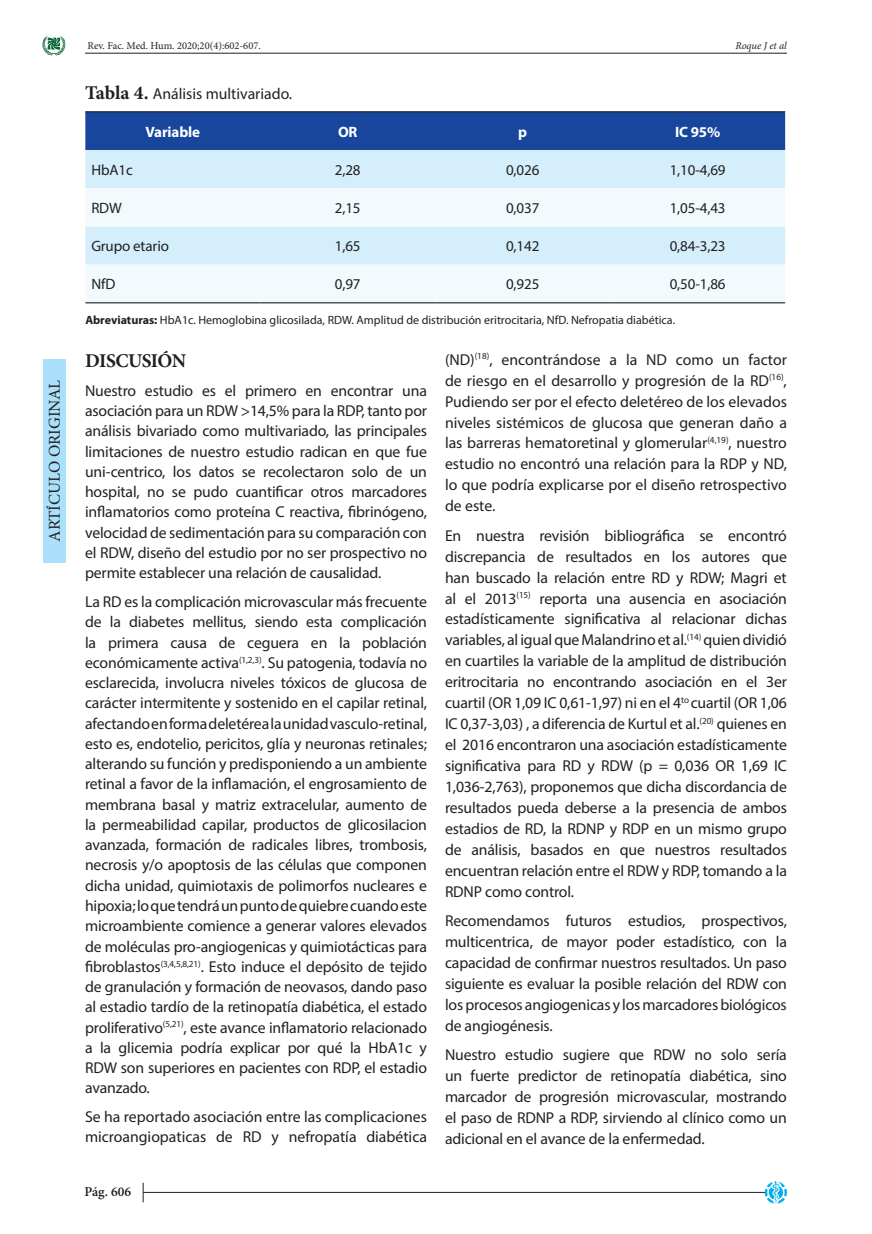
<style>
.page{position:relative;width:872px;height:1234px;background:#fff}
.page>*{position:absolute;margin:0;border:0;box-sizing:border-box;transform-origin:0 0}
.PARRAFO_OK{font:700 19.5px "Minion Pro";letter-spacing:-.03em;color:#231f20}
.t1{font:16.5px "Minion Pro";letter-spacing:-.005em;color:#231f20}
.PARRAFO_OK-2{font:15.75px/20.2px "Myriad Pro";letter-spacing:-.01em;color:#231f20;text-align:justify}
.PARRAFO_OK-3{font:15px "Myriad Pro";letter-spacing:-.01em;color:#231f20}
.PARRAFO_OK-4{font:700 15px "Myriad Pro";letter-spacing:-.01em;color:#fff}
.t2{font:600 13.5px "Minion Pro";color:#231f20}
.t3{font:12px "Myriad Pro";color:#231f20}
.t4{font:10.5px "Minion Pro";color:#231f20}
.t5{font:italic 10.5px "Minion Pro";letter-spacing:-.005em;color:#231f20}
.s1{font-family:"Minion Pro";font-weight:700;font-size:19.5px}
.s2{font-weight:700}
</style>
<div class="page">
<div style="left:43px;top:359px;width:22px;height:203px;background:#aae0f9"></div>
<hr style="left:85px;top:53px;width:702px;height:1px;background:#231f20">
<svg style="left:42px;top:36px;width:24px;height:20px"></svg>
<hr style="left:143px;top:1191px;width:622px;height:1px;background:#231f20">
<svg style="left:764px;top:1181px;width:23px;height:23px"></svg>
<svg style="left:143px;top:1182px;width:1px;height:19px"></svg>
<div style="left:85px;top:112px;width:700px;height:38px;background:#18469d"></div>
<div style="left:85px;top:150px;width:700px;height:38px;background:#d4effb"></div>
<svg style="left:85px;top:188px;width:700px;height:114px;fill:#f2fafd"></svg>
<hr style="left:85px;top:111px;width:175px;height:1px;background:#231f20">
<hr style="left:260px;top:111px;width:175px;height:1px;background:#231f20">
<hr style="left:435px;top:111px;width:175px;height:1px;background:#231f20">
<hr style="left:610px;top:111px;width:175px;height:1px;background:#231f20">
<hr style="left:85px;top:302px;width:175px;height:1px;background:#231f20">
<hr style="left:260px;top:302px;width:175px;height:1px;background:#231f20">
<hr style="left:435px;top:302px;width:175px;height:1px;background:#231f20">
<hr style="left:610px;top:302px;width:175px;height:1px;background:#231f20">
<p class="t1" style="left:43px;top:541px;width:163px;rotate:-90deg">ARTÍCULO ORIGINAL</p>
<p class="t4" style="left:87px;top:39px;width:175px">Rev. Fac. Med. Hum. 2020;20(4):602-607.</p>
<p class="t5" style="left:735px;top:38px;width:53px">Roque J et al</p>
<p class="PARRAFO_OK-2" style="left:85px;top:84px;width:209px"><span class="s1">Tabla 4.</span> Análisis multivariado.</p>
<p class="PARRAFO_OK-4" style="left:145px;top:122px;width:56px">Variable</p>
<p class="PARRAFO_OK-4" style="left:338px;top:122px;width:21px">OR</p>
<p class="PARRAFO_OK-4" style="left:518px;top:122px;width:10px">p</p>
<p class="PARRAFO_OK-4" style="left:675px;top:122px;width:47px">IC 95%</p>
<p class="PARRAFO_OK-3" style="left:91px;top:160px;width:43px">HbA1c</p>
<p class="PARRAFO_OK-3" style="left:335px;top:160px;width:27px">2,28</p>
<p class="PARRAFO_OK-3" style="left:506px;top:160px;width:35px">0,026</p>
<p class="PARRAFO_OK-3" style="left:670px;top:160px;width:57px">1,10-4,69</p>
<p class="PARRAFO_OK-3" style="left:91px;top:198px;width:32px">RDW</p>
<p class="PARRAFO_OK-3" style="left:335px;top:198px;width:27px">2,15</p>
<p class="PARRAFO_OK-3" style="left:506px;top:198px;width:35px">0,037</p>
<p class="PARRAFO_OK-3" style="left:670px;top:198px;width:57px">1,05-4,43</p>
<p class="PARRAFO_OK-3" style="left:91px;top:237px;width:79px">Grupo etario</p>
<p class="PARRAFO_OK-3" style="left:335px;top:237px;width:27px">1,65</p>
<p class="PARRAFO_OK-3" style="left:506px;top:237px;width:35px">0,142</p>
<p class="PARRAFO_OK-3" style="left:670px;top:237px;width:57px">0,84-3,23</p>
<p class="PARRAFO_OK-3" style="left:91px;top:275px;width:26px">NfD</p>
<p class="PARRAFO_OK-3" style="left:335px;top:275px;width:27px">0,97</p>
<p class="PARRAFO_OK-3" style="left:506px;top:275px;width:35px">0,925</p>
<p class="PARRAFO_OK-3" style="left:670px;top:275px;width:57px">0,50-1,86</p>
<p class="t3" style="left:85px;top:312px;width:591px"><span class="s2">Abreviaturas:</span> HbA1c. Hemoglobina glicosilada, RDW. Amplitud de distribución eritrocitaria, NfD. Nefropatia diabética.</p>
<p class="PARRAFO_OK" style="left:85px;top:347px;width:103px">DISCUSIÓN</p>
<p class="PARRAFO_OK-2" style="left:85px;top:380px;width:343px">Nuestro estudio es el primero en encontrar una asociación para un RDW &gt;14,5% para la RDP, tanto por análisis bivariado como multivariado, las principales limitaciones de nuestro estudio radican en que fue uni-centrico, los datos se recolectaron solo de un hospital, no se pudo cuantificar otros marcadores inflamatorios como proteína C reactiva, fibrinógeno, velocidad de sedimentación para su comparación con el RDW, diseño del estudio por no ser prospectivo no permite establecer una relación de causalidad.</p>
<p class="PARRAFO_OK-2" style="left:85px;top:591px;width:343px">La RD es la complicación microvascular más frecuente de la diabetes mellitus, siendo esta complicación la primera causa de ceguera en la población económicamente activa<sup>(1,2,3)</sup>. Su patogenia, todavía no esclarecida, involucra niveles tóxicos de glucosa de carácter intermitente y sostenido en el capilar retinal, afectando en forma deletérea la unidad vasculo-retinal, esto es, endotelio, pericitos, glía y neuronas retinales; alterando su función y predisponiendo a un ambiente retinal a favor de la inflamación, el engrosamiento de membrana basal y matriz extracelular, aumento de la permeabilidad capilar, productos de glicosilacion avanzada, formación de radicales libres, trombosis, necrosis y/o apoptosis de las células que componen dicha unidad, quimiotaxis de polimorfos nucleares e hipoxia; lo que tendrá un punto de quiebre cuando este microambiente comience a generar valores elevados de moléculas pro-angiogenicas y quimiotácticas para fibroblastos<sup>(3,4,5,8,21)</sup>. Esto induce el depósito de tejido de granulación y formación de neovasos, dando paso al estadio tardío de la retinopatía diabética, el estado proliferativo<sup>(5,21)</sup>, este avance inflamatorio relacionado a la glicemia podría explicar por qué la HbA1c y RDW son superiores en pacientes con RDP, el estadio avanzado.</p>
<p class="PARRAFO_OK-2" style="left:85px;top:1106px;width:343px">Se ha reportado asociación entre las complicaciones microangiopaticas de RD y nefropatía diabética</p>
<p class="t2" style="left:84px;top:1181px;width:48px">Pág. 606</p>
<p class="PARRAFO_OK-2" style="left:445px;top:348px;width:343px;line-height:21px">(ND)<sup>(18)</sup>, encontrándose a la ND como un factor de riesgo en el desarrollo y progresión de la RD<sup>(16)</sup>, Pudiendo ser por el efecto deletéreo de los elevados niveles sistémicos de glucosa que generan daño a las barreras hematoretinal y glomerular<sup>(4,19)</sup>, nuestro estudio no encontró una relación para la RDP y ND, lo que podría explicarse por el diseño retrospectivo de este.</p>
<p class="PARRAFO_OK-2" style="left:445px;top:524px;width:343px;line-height:21px">En nuestra revisión bibliográfica se encontró discrepancia de resultados en los autores que han buscado la relación entre RD y RDW; Magri et al el 2013<sup>(15)</sup> reporta una ausencia en asociación estadísticamente significativa al relacionar dichas variables, al igual que Malandrino et al.<sup>(14)</sup> quien dividió en cuartiles la variable de la amplitud de distribución eritrocitaria no encontrando asociación en el 3er cuartil (OR 1,09 IC 0,61-1,97) ni en el 4<sup>to</sup> cuartil (OR 1,06<br>IC 0,37-3,03) , a diferencia de Kurtul et al.<sup>(20)</sup> quienes en el 2016 encontraron una asociación estadísticamente significativa para RD y RDW (p = 0,036 OR 1,69 IC 1,036-2,763), proponemos que dicha discordancia de resultados pueda deberse a la presencia de ambos estadios de RD, la RDNP y RDP en un mismo grupo de análisis, basados en que nuestros resultados encuentran relación entre el RDW y RDP, tomando a la RDNP como control.</p>
<p class="PARRAFO_OK-2" style="left:445px;top:909px;width:343px;line-height:21px">Recomendamos futuros estudios, prospectivos, multicentrica, de mayor poder estadístico, con la capacidad de confirmar nuestros resultados. Un paso siguiente es evaluar la posible relación del RDW con los procesos angiogenicas y los marcadores biológicos de angiogénesis.</p>
<p class="PARRAFO_OK-2" style="left:445px;top:1044px;width:343px;line-height:21px">Nuestro estudio sugiere que RDW no solo sería un fuerte predictor de retinopatía diabética, sino marcador de progresión microvascular, mostrando el paso de RDNP a RDP, sirviendo al clínico como un adicional en el avance de la enfermedad.</p>
</div>
